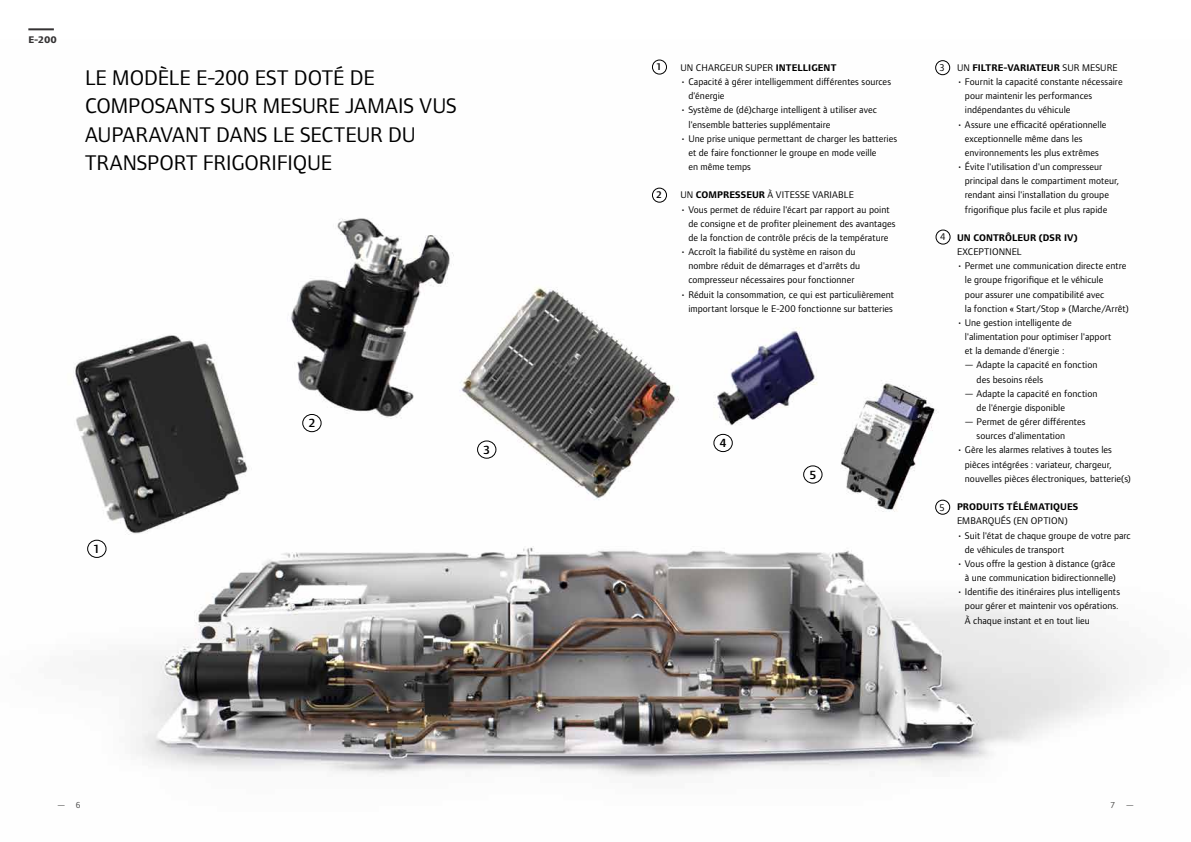
<style>
.page{position:relative;width:1191px;height:842px;background:#fff}
.page>*{position:absolute;margin:0;border:0;box-sizing:border-box;transform-origin:0 0}
.t1{font:22px/28.3px "Foundry Form Sans";letter-spacing:-.005em;color:#000}
.t2{font:600 12.3px "Foundry Form Sans";color:#000}
.t3{font:10px/14.2px "Foundry Form Sans";letter-spacing:.005em;color:#000}
.t4{font:700 10px "Foundry Form Sans";letter-spacing:.01em;color:#000}
.t5{font:800 10px "Foundry Form Sans";color:#343233}
.t6{font:600 10px "Foundry Form Sans";color:#000}
.t7{font:9px "Foundry Form Sans";color:#4a4a49}
.s1{font-weight:700}
.s2{font-weight:400}
</style>
<div class="page">
<img style="left:74px;top:59px;width:1055px;height:718px">
<div style="left:652px;top:188px;width:14px;height:14px;background:#fff;border-radius:50%"></div>
<div style="left:652px;top:188px;width:15px;height:14px;border:1px solid #000;border-radius:50%"></div>
<div style="left:936px;top:230px;width:14px;height:14px;background:#fff;border-radius:50%"></div>
<div style="left:935px;top:230px;width:15px;height:14px;border:1px solid #000;border-radius:50%"></div>
<div style="left:935px;top:61px;width:14px;height:14px;background:#fff;border-radius:50%"></div>
<div style="left:935px;top:60px;width:15px;height:15px;border:1px solid #000;border-radius:50%"></div>
<div style="left:935px;top:500px;width:14px;height:14px;background:#fff;border-radius:50%"></div>
<div style="left:935px;top:500px;width:15px;height:14px;border:1px solid #000;border-radius:50%"></div>
<div style="left:652px;top:60px;width:14px;height:14px;background:#fff;border-radius:50%"></div>
<div style="left:652px;top:60px;width:15px;height:14px;border:1px solid #000;border-radius:50%"></div>
<div style="left:88px;top:540px;width:18px;height:17px;background:#fff;border-radius:50%"></div>
<div style="left:87px;top:540px;width:19px;height:18px;border:1px solid #000;border-radius:50%"></div>
<div style="left:303px;top:414px;width:18px;height:18px;background:#fff;border-radius:50%"></div>
<div style="left:302px;top:414px;width:19px;height:18px;border:1px solid #000;border-radius:50%"></div>
<div style="left:477px;top:441px;width:19px;height:17px;background:#fff;border-radius:50%"></div>
<div style="left:477px;top:441px;width:19px;height:17px;border:1px solid #000;border-radius:50%"></div>
<div style="left:714px;top:434px;width:18px;height:18px;background:#fff;border-radius:50%"></div>
<div style="left:713px;top:434px;width:19px;height:18px;border:1px solid #000;border-radius:50%"></div>
<div style="left:803px;top:466px;width:19px;height:17px;background:#fff;border-radius:50%"></div>
<div style="left:803px;top:466px;width:19px;height:17px;border:1px solid #000;border-radius:50%"></div>
<hr style="left:28px;top:28px;width:26px;height:2px;background:#343233">
<p class="t5" style="left:28px;top:34px;width:30px">E-200</p>
<p class="t6" style="left:656px;top:61px;width:7px">1</p>
<h1 class="t1" style="left:85px;top:64px;width:373px">LE MODÈLE E-200 EST DOTÉ DE<br>COMPOSANTS SUR MESURE JAMAIS VUS<br>AUPARAVANT DANS LE SECTEUR DU<br>TRANSPORT FRIGORIFIQUE</h1>
<p class="t3" style="left:680px;top:60px;width:157px">UN CHARGEUR SUPER <span class="s1">INTELLIGENT</span></p>
<p class="t3" style="left:688px;top:75px;width:204px;text-indent:-8px">• Capacité à gérer intelligemment différentes sources d'énergie</p>
<p class="t3" style="left:688px;top:103px;width:190px;text-indent:-8px">• Système de (dé)charge intelligent à utiliser avec l'ensemble batteries supplémentaire</p>
<p class="t3" style="left:688px;top:131px;width:210px;text-indent:-8px">• Une prise unique permettant de charger les batteries et de faire fonctionner le groupe en mode veille<br>en même temps</p>
<p class="t3" style="left:680px;top:188px;width:175px">UN <span class="s1">COMPRESSEUR</span> À VITESSE VARIABLE</p>
<p class="t3" style="left:688px;top:202px;width:209px;text-indent:-8px">• Vous permet de réduire l'écart par rapport au point de consigne et de profiter pleinement des avantages de la fonction de contrôle précis de la température</p>
<p class="t3" style="left:688px;top:245px;width:173px;text-indent:-8px">• Accroît la fiabilité du système en raison du nombre réduit de démarrages et d'arrêts du compresseur nécessaires pour fonctionner</p>
<p class="t3" style="left:680px;top:287px;width:215px;text-align:right">• Réduit la consommation, ce qui est particulièrement important lorsque le E-200 fonctionne sur batteries</p>
<p class="t6" style="left:656px;top:189px;width:7px">2</p>
<p class="t2" style="left:93px;top:542px;width:9px">1</p>
<p class="t2" style="left:308px;top:416px;width:9px">2</p>
<p class="t2" style="left:483px;top:442px;width:9px">3</p>
<p class="t2" style="left:719px;top:436px;width:9px">4</p>
<p class="t2" style="left:809px;top:467px;width:9px">5</p>
<p class="t3" style="left:939px;top:61px;width:7px">3</p>
<p class="t3" style="left:940px;top:230px;width:7px">4</p>
<p class="t3" style="left:939px;top:500px;width:7px">5</p>
<p class="t4" style="left:957px;top:62px;width:162px"><span class="s2">UN</span> FILTRE-VARIATEUR <span class="s2">SUR MESURE</span></p>
<p class="t3" style="left:964px;top:75px;width:159px;text-indent:-8px">• Fournit la capacité constante nécessaire pour maintenir les performances indépendantes du véhicule</p>
<p class="t3" style="left:964px;top:117px;width:143px;text-indent:-8px">• Assure une efficacité opérationnelle exceptionnelle même dans les environnements les plus extrêmes</p>
<p class="t3" style="left:964px;top:160px;width:156px;text-indent:-8px">• Évite l'utilisation d'un compresseur principal dans le compartiment moteur, rendant ainsi l'installation du groupe frigorifique plus facile et plus rapide</p>
<p class="t4" style="left:957px;top:232px;width:122px">UN CONTRÔLEUR (DSR IV)</p>
<p class="t3" style="left:957px;top:245px;width:66px">EXCEPTIONNEL</p>
<p class="t3" style="left:964px;top:259px;width:165px;text-indent:-8px">• Permet une communication directe entre le groupe frigorifique et le véhicule<br>pour assurer une compatibilité avec<br>la fonction « Start/Stop » (Marche/Arrêt)</p>
<p class="t3" style="left:964px;top:315px;width:148px;text-indent:-8px">• Une gestion intelligente de l'alimentation pour optimiser l'apport et la demande d'énergie :</p>
<p class="t3" style="left:976px;top:358px;width:122px;text-indent:-12px">— Adapte la capacité en fonction des besoins réels</p>
<p class="t3" style="left:976px;top:386px;width:122px;text-indent:-12px">— Adapte la capacité en fonction de l'énergie disponible</p>
<p class="t3" style="left:976px;top:415px;width:110px;text-indent:-12px">— Permet de gérer différentes sources d'alimentation</p>
<p class="t3" style="left:964px;top:443px;width:167px;text-indent:-8px">• Gère les alarmes relatives à toutes les pièces intégrées : variateur, chargeur, nouvelles pièces électroniques, batterie(s)</p>
<p class="t4" style="left:957px;top:501px;width:123px">PRODUITS TÉLÉMATIQUES</p>
<p class="t3" style="left:957px;top:514px;width:112px">EMBARQUÉS (EN OPTION)</p>
<p class="t3" style="left:964px;top:528px;width:167px;text-indent:-8px">• Suit l'état de chaque groupe de votre parc de véhicules de transport</p>
<p class="t3" style="left:957px;top:556px;width:160px;text-align:right">• Vous offre la gestion à distance (grâce à une communication bidirectionnelle)</p>
<p class="t3" style="left:964px;top:585px;width:157px;text-indent:-8px">• Identifie des itinéraires plus intelligents pour gérer et maintenir vos opérations.<br>À chaque instant et en tout lieu</p>
<p class="t7" style="left:57px;top:800px;width:25px">— 6</p>
<p class="t7" style="left:1110px;top:800px;width:25px">7 —</p>
</div>
